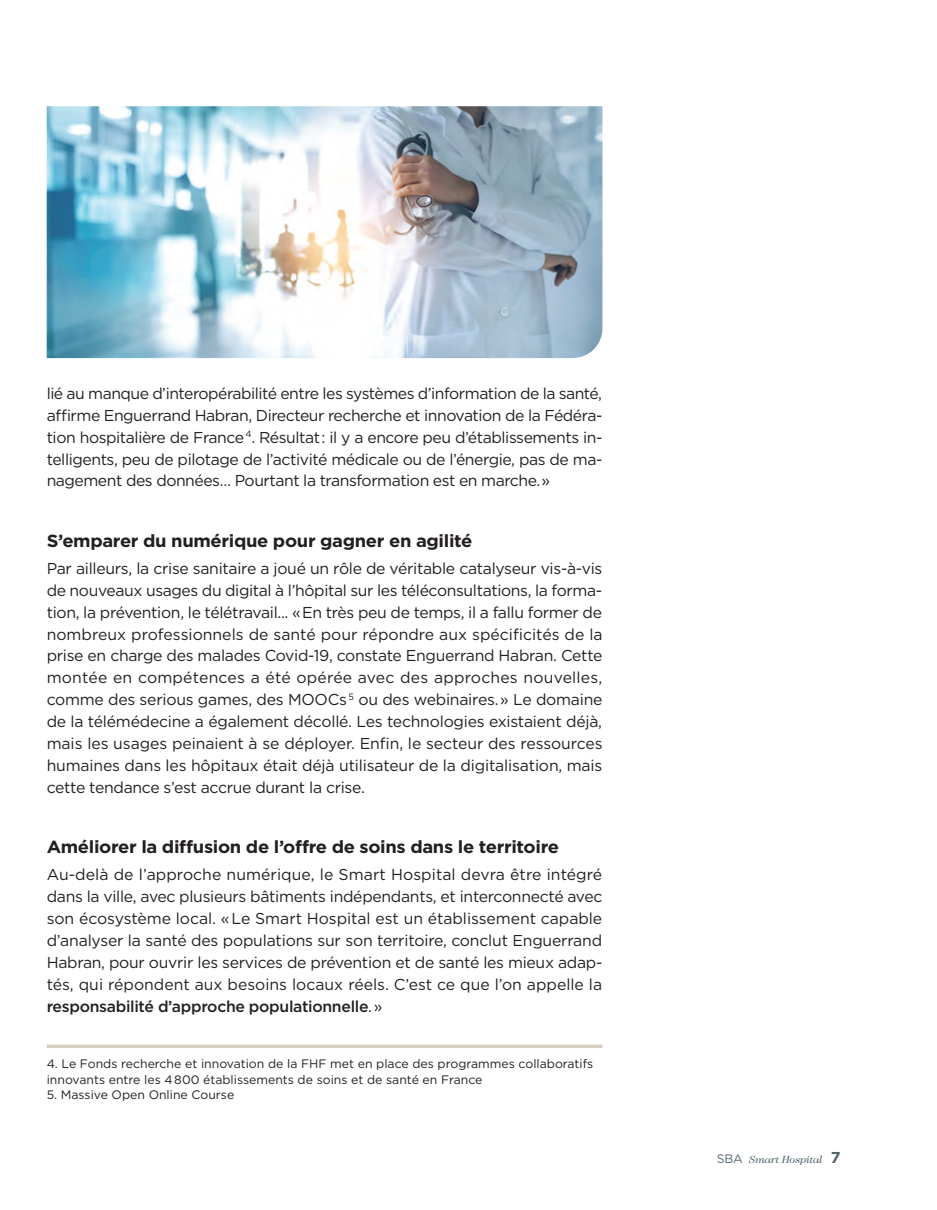
<style>
.page{position:relative;width:937px;height:1210px;background:#fff}
.page>*{position:absolute;margin:0;border:0;box-sizing:border-box;transform-origin:0 0}
.t1{font:700 17.5px "Gotham";letter-spacing:-.02em;color:#231f20;scale:1.05 1}
.t2{font:15.75px/21.9px "Gotham";letter-spacing:-.02em;color:#231f20;text-align:justify}
.t3{font:12.25px/15.8px "Gotham";color:#231f20}
.t4{font:italic 10.5px "Caslon Two Twenty Four";letter-spacing:-.02em;color:#53656e;scale:1.05 1}
.s1{font-weight:500}
.s2{font-family:"Gotham";font-style:normal;font-size:12.25px}
.s3{font-family:"Gotham";font-weight:700;font-style:normal;font-size:15.75px}
</style>
<div class="page">
<svg style="left:47px;top:1044px;width:555px;height:4px;fill:#d6cfc1"></svg>
<img style="left:47px;top:106px;width:555px;height:252px">
<p class="t2" style="left:47px;top:382px;width:557px">lié au manque d’interopérabilité entre les systèmes d’information de la santé, affirme Enguerrand Habran, Directeur recherche et innovation de la Fédéra&shy;tion hospitalière de France <sup>4</sup>. Résultat : il y a encore peu d’établissements in&shy;telligents, peu de pilotage de l’activité médicale ou de l’énergie, pas de ma&shy;nagement des données… Pourtant la transformation est en marche. »</p>
<p class="t1" style="left:47px;top:529px;width:407px">S’emparer du numérique pour gagner en agilité</p>
<p class="t2" style="left:47px;top:557px;width:557px">Par ailleurs, la crise sanitaire a joué un rôle de véritable catalyseur vis-à-vis de nouveaux usages du digital à l’hôpital sur les téléconsultations, la forma&shy;tion, la prévention, le télétravail... « En très peu de temps, il a fallu former de nombreux professionnels de santé pour répondre aux spécificités de la prise en charge des malades Covid-19, constate Enguerrand Habran. Cette montée en compétences a été opérée avec des approches nouvelles, comme des serious games, des MOOCs <sup>5</sup> ou des webinaires. » Le domaine de la télémédecine a également décollé. Les technologies existaient déjà, mais les usages peinaient à se déployer. Enfin, le secteur des ressources humaines dans les hôpitaux était déjà utilisateur de la digitalisation, mais cette tendance s’est accrue durant la crise.</p>
<p class="t1" style="left:47px;top:835px;width:489px">Améliorer la diffusion de l’offre de soins dans le territoire</p>
<p class="t2" style="left:47px;top:863px;width:557px">Au-delà de l’approche numérique, le Smart Hospital devra être intégré dans la ville, avec plusieurs bâtiments indépendants, et interconnecté avec son écosystème local. « Le Smart Hospital est un établissement capable d’analyser la santé des populations sur son territoire, conclut Enguerrand Habran, pour ouvrir les services de prévention et de santé les mieux adap&shy;tés, qui répondent aux besoins locaux réels. C’est ce que l’on appelle la <span class="s1">responsabilité d’approche populationnelle</span>. »</p>
<p class="t3" style="left:47px;top:1055px;width:548px">4. Le Fonds recherche et innovation de la FHF met en place des programmes collaboratifs innovants entre les 4 800 établissements de soins et de santé en France</p>
<p class="t3" style="left:47px;top:1086px;width:189px">5. Massive Open Online Course</p>
<p class="t4" style="left:717px;top:1153px;width:119px"><span class="s2">SBA</span> Smart Hospital <span class="s3">7</span></p>
</div>
